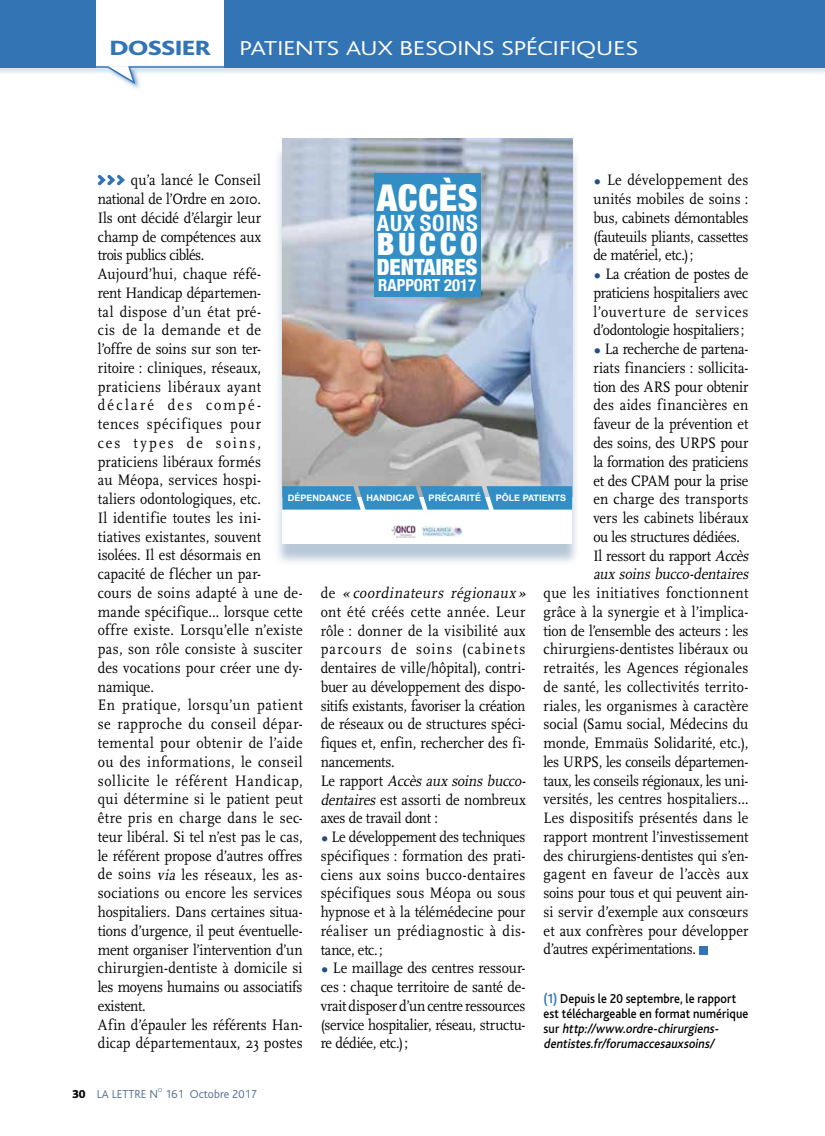
<style>
.page{position:relative;width:825px;height:1136px;background:#fff}
.page>*{position:absolute;margin:0;border:0;box-sizing:border-box;transform-origin:0 0}
.t1{font:900 condensed 36.9px "Helvetica Neue";letter-spacing:.02em;color:#fff}
.t2{font:900 condensed 30.75px "Helvetica Neue";letter-spacing:.13em;color:#fff}
.t3{font:900 condensed 22.35px "Helvetica Neue";color:#fff}
.t4{font:700 condensed 22.35px "Helvetica Neue";letter-spacing:.04em;color:#fff}
.t5{font:800 21.6px "Bliss";letter-spacing:-.005em;color:#3374b5;scale:1.25 1}
.t6{font:300 21px "Bliss";letter-spacing:-.02em;color:#fff;scale:1.28 1}
.t7{font:700 condensed 16.65px "Helvetica Neue";color:#fff}
.t8{font:15.75px/18.8px "Scala";letter-spacing:.005em;color:#000;text-align:justify;scale:.9 1}
.t9{font:15.75px "Scala";letter-spacing:-.02em;color:#000;scale:.9 1}
.t10{font:15.75px "Scala";letter-spacing:-.015em;color:#000;scale:.9 1}
.t11{font:15.75px "Scala";letter-spacing:.025em;color:#000;scale:.9 1}
.t12{font:italic 15.75px "Scala";color:#000;scale:.9 1}
.t13{font:500 13.5px/15px "Bliss";letter-spacing:.01em;color:#000;scale:.9 1}
.t14{font:300 12px "Bliss";color:#4d6b96}
.t15{font:800 12px "Bliss";color:#000}
.t16{font:700 9px "Helvetica Neue";letter-spacing:.01em;color:#fff}
.t17{font:300 6px "Bliss";color:#4d6b96}
.s1{font-style:italic}
.s2{font-size:22.5px;color:#215081}
.s3{font-weight:700;color:#3374b5}
</style>
<div class="page">
<div style="left:699px;top:945px;width:9px;height:9px;background:#3374b5"></div>
<div style="left:274px;top:145px;width:306px;height:421px;background:#215081;opacity:.32"></div>
<div style="left:282px;top:139px;width:290px;height:404px;background:#fff"></div>
<img style="left:282px;top:139px;width:290px;height:347px">
<img style="left:392px;top:525px;width:24px;height:12px">
<img style="left:421px;top:526px;width:42px;height:10px">
<div style="left:374px;top:173px;width:106px;height:123px;background:#318fc6"></div>
<svg style="left:282px;top:486px;width:290px;height:23px;background:#3a93c7"></svg>
<div style="left:0;top:0;width:825px;height:68px;background:#3374b5"></div>
<div style="left:97px;top:0;width:127px;height:68px;background:#fff"></div>
<svg style="left:0;top:65px;width:825px;height:23px"></svg>
<svg style="left:97px;top:175px;width:28px;height:11px"></svg>
<h3 class="t5" style="left:110px;top:37px;width:83px">DOSSIER</h3>
<p class="t6" style="left:239px;top:37px;width:313px">PATIENTS AUX BESOINS SPÉCIFIQUES</p>
<p class="t8" style="left:98px;top:171px;width:229px;text-align:left;text-indent:33px">qu’a lancé le Conseil national de l’Ordre en 2010.<br>Ils ont décidé d’élargir leur champ de compétences aux<br>trois publics ciblés.<br>Aujourd’hui, chaque réfé-<br>rent Handicap départemen-<br>tal dispose d’un état pré-<br>cis de la demande et de<br>l’offre de soins sur son ter-<br>ritoire : cliniques, réseaux, praticiens libéraux ayant déclaré des compé&shy;tences spécifiques pour<br>ces types de soins, praticiens libéraux formés<br>au Méopa, services hospi-<br>taliers odontologiques, etc.<br>Il identifie toutes les ini&shy;tiatives existantes, souvent isolées. Il est désormais en capacité de flécher un par-<br>cours de soins adapté à une de&shy;mande spécifique… lorsque cette offre existe. Lorsqu’elle n’existe pas, son rôle consiste à susciter des vocations pour créer une dy&shy;namique.<br>En pratique, lorsqu’un patient se rapproche du conseil dépar&shy;temental pour obtenir de l’aide ou des informations, le conseil sollicite le référent Handicap, qui détermine si le patient peut être pris en charge dans le sec&shy;teur libéral. Si tel n’est pas le cas, le référent propose d’autres offres de soins <span class="s1">via</span> les réseaux, les as&shy;sociations ou encore les services hospitaliers. Dans certaines situa&shy;tions d’urgence, il peut éventuelle&shy;ment organiser l’intervention d’un chirurgien-dentiste à domicile si les moyens humains ou associatifs existent.<br>Afin d’épauler les référents Han&shy;dicap départementaux, 23 postes</p>
<p class="t8" style="left:593px;top:171px;width:174px"><span class="s2">•</span> Le développement des unités mobiles de soins : bus, cabinets démontables (fauteuils pliants, cassettes de matériel, etc.);</p>
<p class="t8" style="left:593px;top:265px;width:174px"><span class="s2">•</span> La création de postes de praticiens hospitaliers avec l’ouverture de services d’odontologie hospitaliers;</p>
<p class="t9" style="left:593px;top:340px;width:174px"><span class="s2">•</span> La recherche de partena-</p>
<p class="t8" style="left:593px;top:359px;width:174px">riats financiers : sollicita-</p>
<p class="t9" style="left:593px;top:378px;width:174px">tion des ARS pour obtenir</p>
<p class="t8" style="left:593px;top:396px;width:174px">des aides financières en</p>
<p class="t8" style="left:593px;top:415px;width:174px">faveur de la prévention et</p>
<p class="t10" style="left:593px;top:434px;width:174px">des soins, des URPS pour</p>
<p class="t9" style="left:593px;top:453px;width:174px">la formation des praticiens</p>
<p class="t9" style="left:593px;top:471px;width:174px">et des CPAM pour la prise</p>
<p class="t8" style="left:593px;top:490px;width:174px">en charge des transports</p>
<p class="t8" style="left:593px;top:508px;width:174px">vers les cabinets libéraux</p>
<p class="t9" style="left:593px;top:528px;width:164px">ou les structures dédiées.</p>
<p class="t9" style="left:593px;top:546px;width:177px">Il ressort du rapport <span class="s1">Accès</span></p>
<p class="t12" style="left:593px;top:565px;width:177px">aux soins bucco-dentaires</p>
<p class="t11" style="left:544px;top:584px;width:229px">que les initiatives fonctionnent</p>
<p class="t8" style="left:544px;top:602px;width:229px">grâce à la synergie et à l’implica-</p>
<p class="t10" style="left:544px;top:622px;width:229px">tion de l’ensemble des acteurs : les</p>
<p class="t8" style="left:544px;top:640px;width:229px">chirurgiens-dentistes libéraux ou</p>
<p class="t8" style="left:544px;top:659px;width:229px">retraités, les Agences régionales</p>
<p class="t8" style="left:544px;top:677px;width:229px">de santé, les collectivités territo-</p>
<p class="t8" style="left:544px;top:696px;width:229px">riales, les organismes à caractère</p>
<p class="t8" style="left:544px;top:715px;width:229px">social (Samu social, Médecins du</p>
<p class="t8" style="left:544px;top:733px;width:229px">monde, Emmaüs Solidarité, etc.),</p>
<p class="t9" style="left:544px;top:753px;width:229px">les URPS, les conseils départemen-</p>
<p class="t9" style="left:544px;top:771px;width:229px">taux, les conseils régionaux, les uni-</p>
<p class="t8" style="left:544px;top:790px;width:229px">versités, les centres hospitaliers…</p>
<p class="t8" style="left:544px;top:808px;width:229px">Les dispositifs présentés dans le</p>
<p class="t8" style="left:544px;top:827px;width:229px">rapport montrent l’investissement</p>
<p class="t8" style="left:544px;top:846px;width:229px">des chirurgiens-dentistes qui s’en-</p>
<p class="t11" style="left:544px;top:865px;width:229px">gagent en faveur de l’accès aux</p>
<p class="t10" style="left:544px;top:884px;width:229px">soins pour tous et qui peuvent ain-</p>
<p class="t8" style="left:544px;top:902px;width:229px">si servir d’exemple aux consœurs</p>
<p class="t8" style="left:544px;top:921px;width:229px">et aux confrères pour développer</p>
<p class="t9" style="left:544px;top:940px;width:171px">d’autres expérimentations.</p>
<p class="t13" style="left:543px;top:991px;width:229px"><span class="s3">(1)</span> Depuis le 20 septembre, le rapport est téléchargeable en format numérique s u r <span class="s1">http://www.ordre-chirurgiens&shy;dentistes.fr/forumaccesauxsoins/</span></p>
<p class="t1" style="left:377px;top:168px;width:102px">ACCÈS</p>
<p class="t4" style="left:377px;top:204px;width:102px">AUX SOINS</p>
<p class="t2" style="left:377px;top:219px;width:102px">BUCCO</p>
<p class="t3" style="left:377px;top:248px;width:102px">DENTAIRES</p>
<p class="t7" style="left:378px;top:271px;width:99px">RAPPORT 2017</p>
<p class="t16" style="left:288px;top:491px;width:65px">DÉPENDANCE</p>
<p class="t16" style="left:429px;top:491px;width:54px">PRÉCARITÉ</p>
<p class="t16" style="left:496px;top:491px;width:72px">PÔLE PATIENTS</p>
<p class="t16" style="left:366px;top:491px;width:50px">HANDICAP</p>
<p class="t8" style="left:321px;top:584px;width:233px;text-align:left">d e <span class="s1">« coordinateurs régionaux » </span>ont été créés cette année. Leur rôle : donner de la visibilité aux parcours de soins (cabinets dentaires de ville/hôpital), contri&shy;buer au développement des dispo&shy;sitifs existants, favoriser la création de réseaux ou de structures spéci&shy;fiques et, enfin, rechercher des fi&shy;nancements.<br>L e r a p p o r t <span class="s1">Accès aux soins bucco&shy;dentaires</span> est assorti de nombreux axes de travail dont :</p>
<p class="t8" style="left:321px;top:827px;width:229px"><span class="s2">•</span> Le développement des techniques spécifiques : formation des prati&shy;ciens aux soins bucco-dentaires spécifiques sous Méopa ou sous hypnose et à la télémédecine pour réaliser un prédiagnostic à dis&shy;tance, etc.;</p>
<p class="t8" style="left:321px;top:959px;width:229px"><span class="s2">•</span> Le maillage des centres ressour&shy;ces : chaque territoire de santé de&shy;vrait disposer d’un centre ressources (service hospitalier, réseau, structu&shy;re dédiée, etc.);</p>
<p class="t14" style="left:97px;top:1087px;width:63px">LA LETTRE N</p>
<p class="t17" style="left:158px;top:1086px;width:6px">O</p>
<p class="t15" style="left:72px;top:1087px;width:15px">30</p>
<p class="t14" style="left:165px;top:1087px;width:93px">161 Octobre 2017</p>
</div>
